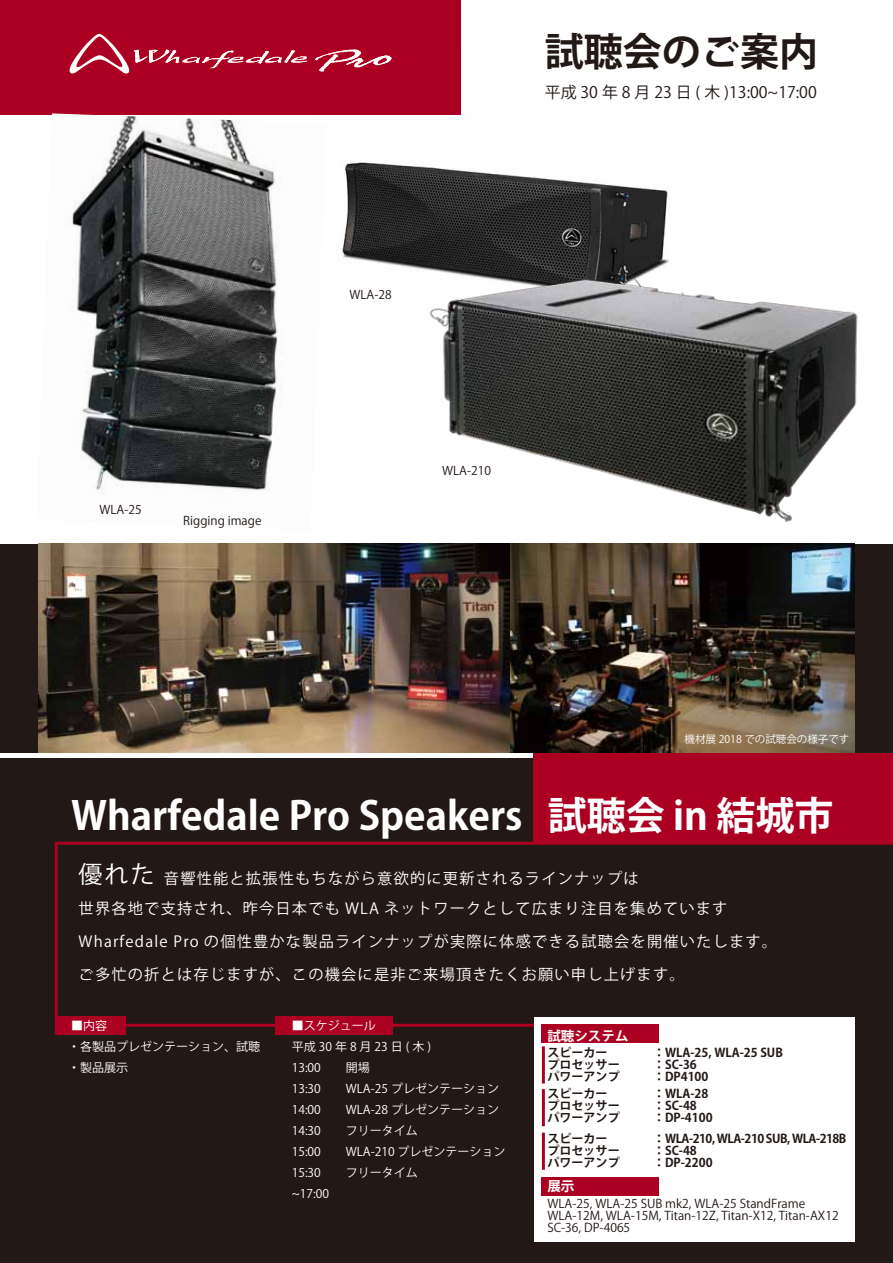
<style>
.page{position:relative;width:893px;height:1263px;background:#fff}
.page>*{position:absolute;margin:0;border:0;box-sizing:border-box;transform-origin:0 0}
.t1{font:700 39px "Koz Go Pro";color:#fff}
.t2{font:700 39px "Koz Go Pro";color:#221815}
.t3{font:15.9px "Koz Go Pro";color:#221815}
.t4{font:15.15px/30.2px "Koz Go Pro";letter-spacing:.08em;color:#fff}
.t5{font:700 13.5px "Koz Go Pro";color:#fff}
.t6{font:12px/21px "Koz Go Pro";color:#fff}
.t7{font:12px/11.9px "Koz Go Pro";color:#221815}
.t8{font:700 12px "Koz Go Pro";color:#221815}
.t9{font:700 12px "Koz Go Pro";letter-spacing:-.04em;color:#221815}
.t10{font:10.5px "Koz Go Pro";color:#fff}
.s1{font-size:24px}
</style>
<div class="page">
<div style="left:0;top:759px;width:893px;height:504px;background:#221815"></div>
<div style="left:534px;top:717px;width:359px;height:126px;background:#ab0022"></div>
<img style="left:326px;top:51px;width:343px;height:218px">
<img style="left:422px;top:260px;width:436px;height:262px">
<div style="left:0;top:544px;width:893px;height:208px;background:#221815"></div>
<img style="left:38px;top:544px;width:817px;height:208px">
<div style="left:0;top:0;width:460px;height:114px;background:#ab0022"></div>
<img style="left:37px;top:113px;width:289px;height:381px">
<svg style="left:315px;top:49px;width:76px;height:22px"></svg>
<svg style="left:69px;top:34px;width:238px;height:40px"></svg>
<div style="left:534px;top:1017px;width:321px;height:225px;background:#fff"></div>
<svg style="left:54px;top:840px;width:839px;height:195px"></svg>
<div style="left:541px;top:1024px;width:118px;height:18px;background:#ab0022"></div>
<div style="left:541px;top:1177px;width:118px;height:19px;background:#ab0022"></div>
<hr style="left:542px;top:1046px;width:3px;height:37px;background:#ab0022">
<hr style="left:542px;top:1089px;width:3px;height:37px;background:#ab0022">
<hr style="left:542px;top:1133px;width:3px;height:37px;background:#ab0022">
<p class="t7" style="left:99px;top:504px;width:44px">WLA-25</p>
<p class="t7" style="left:183px;top:515px;width:80px">Rigging image</p>
<h1 class="t2" style="left:545px;top:27px;width:275px">試聴会のご案内</h1>
<p class="t3" style="left:545px;top:82px;width:273px">平成 30 年 8 月 23 日 ( 木 )13:00~17:00</p>
<p class="t7" style="left:350px;top:289px;width:44px">WLA-28</p>
<p class="t7" style="left:442px;top:465px;width:50px">WLA-210</p>
<p class="t10" style="left:685px;top:733px;width:166px">機材展 2018 での試聴会の様子です</p>
<h1 class="t1" style="left:71px;top:791px;width:764px">Wharfedale Pro Speakers 試聴会 in 結城市</h1>
<p class="t4" style="left:79px;top:864px;width:650px"><span class="s1">優れた</span> 音響性能と拡張性もちながら意欲的に更新されるラインナップは<br>世界各地で支持され、昨今日本でも WLA ネットワークとして広まり注目を集めています</p>
<p class="t4" style="left:79px;top:926px;width:700px;line-height:32.5px">Wharfedale Pro の個性豊かな製品ラインナップが実際に体感できる試聴会を開催いたします。ご多忙の折とは存じますが、この機会に是非ご来場頂きたくお願い申し上げます。</p>
<p class="t6" style="left:68px;top:1015px;width:193px">■内容<br>・各製品プレゼンテーション、試聴・製品展示</p>
<p class="t6" style="left:292px;top:1015px;width:141px">■スケジュール<br>平成30年8月23日(木)<br>13:00</p>
<p class="t6" style="left:346px;top:1057px;width:25px">開場</p>
<p class="t6" style="left:292px;top:1078px;width:31px">13:30</p>
<p class="t6" style="left:346px;top:1078px;width:155px">WLA-25 プレゼンテーション</p>
<p class="t6" style="left:292px;top:1099px;width:31px">14:00</p>
<p class="t6" style="left:346px;top:1099px;width:155px">WLA-28 プレゼンテーション</p>
<p class="t6" style="left:292px;top:1120px;width:31px">14:30</p>
<p class="t6" style="left:346px;top:1120px;width:73px">フリータイム</p>
<p class="t6" style="left:292px;top:1141px;width:31px">15:00</p>
<p class="t6" style="left:346px;top:1141px;width:161px">WLA-210 プレゼンテーション</p>
<p class="t6" style="left:292px;top:1162px;width:31px">15:30</p>
<p class="t6" style="left:346px;top:1162px;width:73px">フリータイム</p>
<p class="t6" style="left:292px;top:1183px;width:39px">~17:00</p>
<p class="t5" style="left:547px;top:1027px;width:83px">試聴システム</p>
<p class="t8" style="left:547px;top:1045px;width:62px">スピーカー</p>
<p class="t8" style="left:653px;top:1045px;width:131px">：WLA-25, WLA-25 SUB</p>
<p class="t8" style="left:547px;top:1057px;width:74px">プロセッサー</p>
<p class="t8" style="left:653px;top:1057px;width:45px">：SC-36</p>
<p class="t8" style="left:547px;top:1068px;width:74px">パワーアンプ</p>
<p class="t8" style="left:653px;top:1068px;width:57px">：DP4100</p>
<p class="t8" style="left:547px;top:1086px;width:62px">スピーカー</p>
<p class="t8" style="left:653px;top:1086px;width:57px">：WLA-28</p>
<p class="t8" style="left:547px;top:1098px;width:74px">プロセッサー</p>
<p class="t8" style="left:653px;top:1098px;width:45px">：SC-48</p>
<p class="t8" style="left:547px;top:1110px;width:74px">パワーアンプ</p>
<p class="t8" style="left:653px;top:1110px;width:61px">：DP-4100</p>
<p class="t8" style="left:547px;top:1131px;width:62px">スピーカー</p>
<p class="t9" style="left:653px;top:1131px;width:195px">：WLA-210, WLA-210 SUB, WLA-218B</p>
<p class="t8" style="left:547px;top:1142px;width:74px">プロセッサー</p>
<p class="t8" style="left:653px;top:1142px;width:45px">：SC-48</p>
<p class="t8" style="left:547px;top:1154px;width:74px">パワーアンプ</p>
<p class="t8" style="left:653px;top:1154px;width:61px">：DP-2200</p>
<p class="t5" style="left:547px;top:1178px;width:29px">展示</p>
<p class="t7" style="left:547px;top:1198px;width:293px">WLA-25, WLA-25 SUB mk2, WLA-25 StandFrame<br>WLA-12M, WLA-15M, Titan-12Z, Titan-X12, Titan-AX12<br>SC-36, DP-4065</p>
</div>
